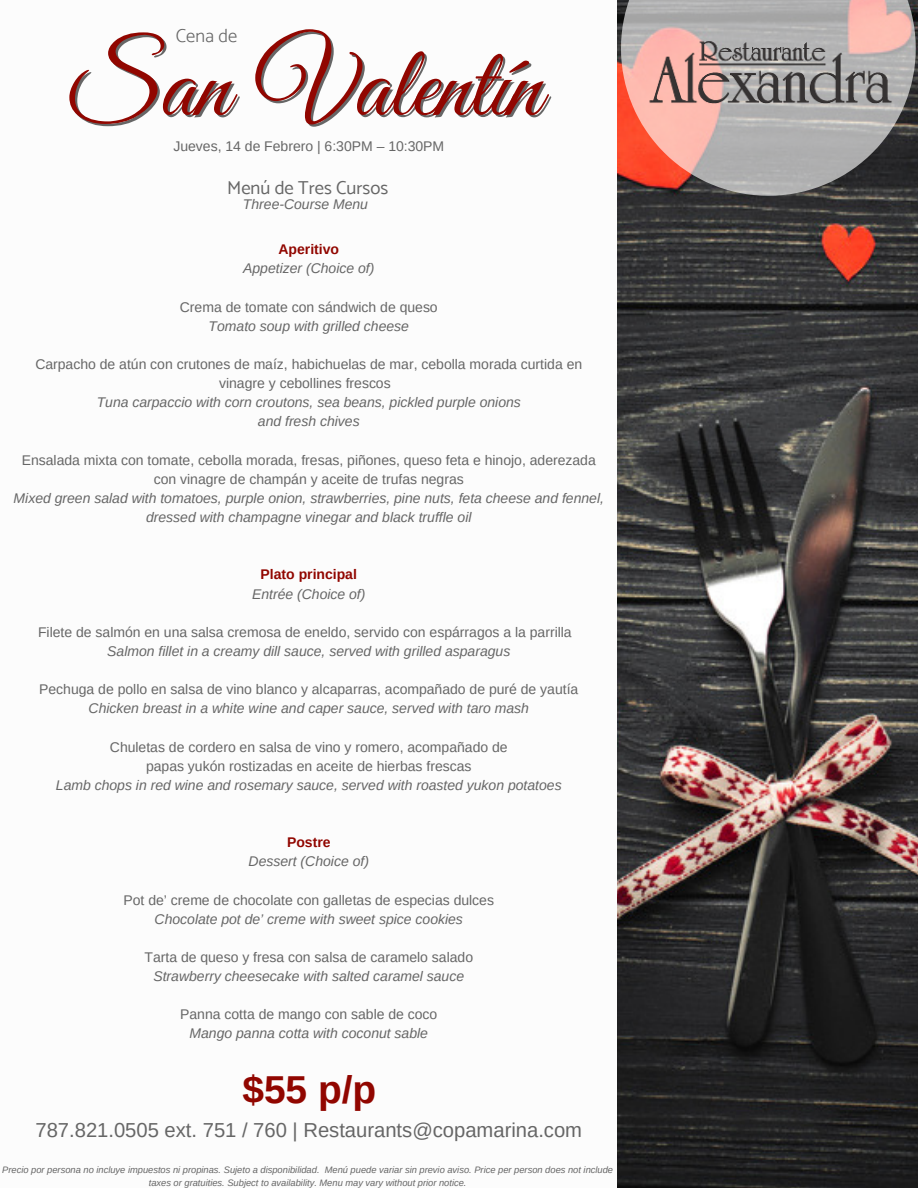
<style>
.page{position:relative;width:918px;height:1188px;background:#fff}
.page>*{position:absolute;margin:0;border:0;box-sizing:border-box;transform-origin:0 0}
.t1{font:101.1px "Great Vibes";color:#910600}
.t2{font:700 38.85px "Arimo";color:#910600}
.t3{font:20.25px "Arimo";color:#666}
.t4{font:18.75px "Catamaran";color:#666}
.t5{font:300 18.75px "Catamaran";color:#666}
.t6{font:13.95px/19.2px "Arimo";color:#666;text-align:center}
.t7{font:italic 13.95px/19.2px "Arimo";color:#666;text-align:center}
.t8{font:700 13.95px "Arimo";color:#910600}
.t9{font:italic 9.3px/12.3px "Arimo";color:#666;text-align:center}
</style>
<div class="page">
<img style="left:618px;top:0;width:300px;height:1188px">
<svg style="left:621px;top:0;width:295px;height:196px;background:#a18682"></svg>
<img style="left:631px;top:19px;width:273px;height:114px">
<h1 class="t1" style="left:69px;top:29px;width:473px">San Valentín</h1>
<p class="t6" style="left:173px;top:136px;width:272px">Jueves, 14 de Febrero | 6:30PM – 10:30PM</p>
<h3 class="t4" style="left:227px;top:176px;width:163px">Menú de Tres Cursos</h3>
<p class="t7" style="left:243px;top:195px;width:127px">Three-Course Menu</p>
<h3 class="t5" style="left:176px;top:24px;width:63px">Cena de</h3>
<p class="t8" style="left:279px;top:242px;width:62px">Aperitivo</p>
<p class="t7" style="left:243px;top:259px;width:133px">Appetizer (Choice of)</p>
<p class="t6" style="left:180px;top:297px;width:259px">Crema de tomate con sándwich de queso</p>
<p class="t7" style="left:209px;top:316px;width:202px">Tomato soup with grilled cheese</p>
<p class="t6" style="left:35px;top:355px;width:548px">Carpacho de atún con crutones de maíz, habichuelas de mar, cebolla morada curtida en vinagre y cebollines frescos</p>
<p class="t7" style="left:97px;top:393px;width:426px">Tuna carpaccio with corn croutons, sea beans, pickled purple onions and fresh chives</p>
<p class="t6" style="left:22px;top:450px;width:576px">Ensalada mixta con tomate, cebolla morada, fresas, piñones, queso feta e hinojo, aderezada con vinagre de champán y aceite de trufas negras</p>
<p class="t7" style="left:14px;top:488px;width:592px">Mixed green salad with tomatoes, purple onion, strawberries, pine nuts, feta cheese and fennel, dressed with champagne vinegar and black truffle oil</p>
<p class="t8" style="left:261px;top:567px;width:98px">Plato principal</p>
<p class="t7" style="left:252px;top:584px;width:115px">Entrée (Choice of)</p>
<p class="t6" style="left:38px;top:622px;width:535px">Filete de salmón en una salsa cremosa de eneldo, servido con espárragos a la parrilla</p>
<p class="t7" style="left:107px;top:641px;width:405px">Salmon fillet in a creamy dill sauce, served with grilled asparagus</p>
<p class="t6" style="left:39px;top:680px;width:541px">Pechuga de pollo en salsa de vino blanco y alcaparras, acompañado de puré de yautía</p>
<p class="t7" style="left:89px;top:699px;width:442px">Chicken breast in a white wine and caper sauce, served with taro mash</p>
<p class="t6" style="left:110px;top:737px;width:399px">Chuletas de cordero en salsa de vino y romero, acompañado de papas yukón rostizadas en aceite de hierbas frescas</p>
<p class="t7" style="left:56px;top:775px;width:507px">Lamb chops in red wine and rosemary sauce, served with roasted yukon potatoes</p>
<p class="t8" style="left:287px;top:835px;width:45px">Postre</p>
<p class="t7" style="left:249px;top:852px;width:122px">Dessert (Choice of)</p>
<p class="t6" style="left:124px;top:890px;width:372px">Pot de’ creme de chocolate con galletas de especias dulces</p>
<p class="t7" style="left:155px;top:909px;width:310px">Chocolate pot de’ creme with sweet spice cookies</p>
<p class="t6" style="left:144px;top:947px;width:330px">Tarta de queso y fresa con salsa de caramelo salado</p>
<p class="t7" style="left:153px;top:967px;width:312px">Strawberry cheesecake with salted caramel sauce</p>
<p class="t6" style="left:180px;top:1005px;width:259px">Panna cotta de mango con sable de coco</p>
<p class="t7" style="left:190px;top:1024px;width:240px">Mango panna cotta with coconut sable</p>
<h2 class="t2" style="left:242px;top:1067px;width:135px">$55 p/p</h2>
<h3 class="t3" style="left:35px;top:1119px;width:548px">787.821.0505 ext. 751 / 760 | Restaurants@copamarina.com</h3>
<p class="t9" style="left:2px;top:1164px;width:612px">Precio por persona no incluye impuestos ni propinas. Sujeto a disponibilidad. Menú puede variar sin previo aviso. Price per person does not include taxes or gratuities. Subject to availability. Menu may vary without prior notice.</p>
</div>
